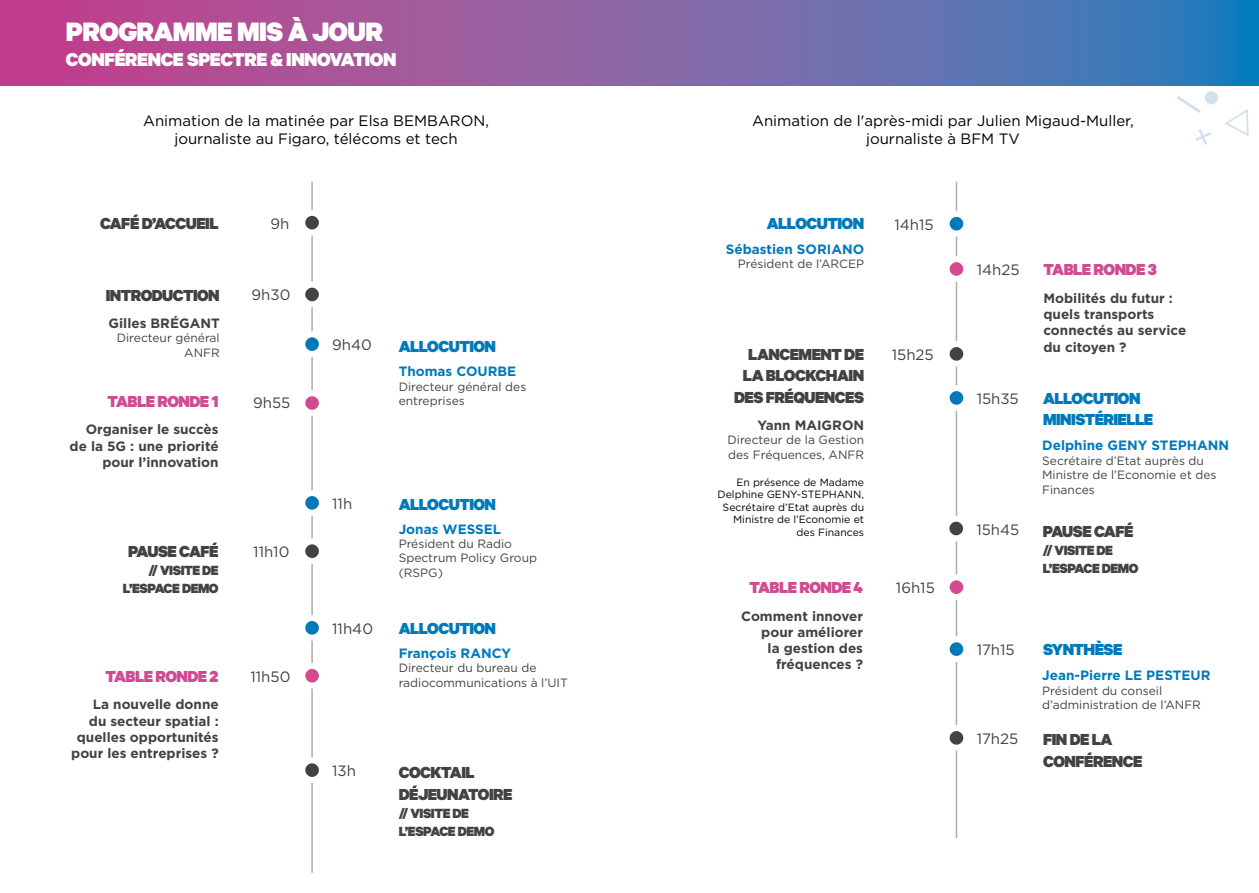
<style>
.page{position:relative;width:1259px;height:893px;background:#fff}
.page>*{position:absolute;margin:0;border:0;box-sizing:border-box;transform-origin:0 0}
.t1{font:900 30px "Calibre";letter-spacing:-.02em;color:#fff}
.t2{font:900 21px "Calibre";letter-spacing:-.02em;color:#fff}
.t3{font:900 18px/21.6px "Calibre";letter-spacing:-.03em;color:#424242}
.t4{font:900 18px/21.6px "Calibre";letter-spacing:-.03em;color:#0079ba}
.t5{font:900 18px "Calibre";letter-spacing:-.03em;color:#d04b92}
.t6{font:15px/18px "Gotham";color:#000;text-align:center}
.t7{font:15px "Gotham";color:#424242}
.t8{font:900 15px/18px "Calibre";letter-spacing:-.03em;color:#424242}
.t9{font:700 13.5px/16.2px "Gotham";color:#424242;text-align:right}
.t10{font:700 13.5px "Gotham";color:#0079ba}
.t11{font:12px/14.4px "Gotham";color:#424242}
.t12{font:10.5px/12.6px "Gotham";color:#000;text-align:right}
</style>
<div class="page">
<svg style="left:0;top:0;width:1259px;height:85px;background:#8162a4"></svg>
<hr style="left:311px;top:182px;width:2px;height:691px;background:#adadad">
<div style="left:302px;top:285px;width:20px;height:19px;background:#434343;border-radius:50%"></div>
<div style="left:299px;top:282px;width:26px;height:25px;border:6px solid #fff;border-radius:50%"></div>
<svg style="left:302px;top:334px;width:20px;height:20px"></svg>
<div style="left:299px;top:331px;width:26px;height:26px;border:6px solid #fff;border-radius:50%"></div>
<svg style="left:302px;top:493px;width:20px;height:20px"></svg>
<div style="left:299px;top:490px;width:26px;height:26px;border:6px solid #fff;border-radius:50%"></div>
<svg style="left:302px;top:618px;width:20px;height:20px"></svg>
<div style="left:299px;top:615px;width:26px;height:26px;border:6px solid #fff;border-radius:50%"></div>
<svg style="left:302px;top:393px;width:20px;height:20px"></svg>
<div style="left:299px;top:390px;width:26px;height:26px;border:6px solid #fff;border-radius:50%"></div>
<div style="left:302px;top:666px;width:20px;height:19px;background:#d34a91;border-radius:50%"></div>
<div style="left:299px;top:663px;width:26px;height:25px;border:6px solid #fff;border-radius:50%"></div>
<div style="left:302px;top:213px;width:20px;height:19px;background:#424242;border-radius:50%"></div>
<div style="left:299px;top:210px;width:26px;height:25px;border:6px solid #fff;border-radius:50%"></div>
<svg style="left:302px;top:541px;width:20px;height:20px"></svg>
<div style="left:299px;top:538px;width:26px;height:26px;border:6px solid #fff;border-radius:50%"></div>
<svg style="left:302px;top:760px;width:20px;height:20px"></svg>
<div style="left:299px;top:757px;width:26px;height:26px;border:6px solid #fff;border-radius:50%"></div>
<hr style="left:955px;top:182px;width:2px;height:656px;background:#adadad">
<div style="left:946px;top:259px;width:20px;height:20px;background:#d34a91;border-radius:50%"></div>
<div style="left:943px;top:256px;width:26px;height:26px;border:6px solid #fff;border-radius:50%"></div>
<svg style="left:946px;top:639px;width:20px;height:20px"></svg>
<div style="left:943px;top:636px;width:26px;height:26px;border:6px solid #fff;border-radius:50%"></div>
<svg style="left:946px;top:388px;width:20px;height:20px"></svg>
<div style="left:943px;top:385px;width:26px;height:26px;border:6px solid #fff;border-radius:50%"></div>
<svg style="left:946px;top:577px;width:20px;height:20px"></svg>
<div style="left:943px;top:574px;width:26px;height:26px;border:6px solid #fff;border-radius:50%"></div>
<svg style="left:946px;top:214px;width:20px;height:20px"></svg>
<div style="left:943px;top:211px;width:26px;height:26px;border:6px solid #fff;border-radius:50%"></div>
<svg style="left:946px;top:344px;width:20px;height:20px"></svg>
<div style="left:943px;top:341px;width:26px;height:26px;border:6px solid #fff;border-radius:50%"></div>
<svg style="left:946px;top:728px;width:20px;height:20px"></svg>
<div style="left:943px;top:725px;width:26px;height:26px;border:6px solid #fff;border-radius:50%"></div>
<div style="left:946px;top:519px;width:20px;height:19px;background:#424242;border-radius:50%"></div>
<div style="left:943px;top:516px;width:26px;height:25px;border:6px solid #fff;border-radius:50%"></div>
<svg style="left:1225px;top:109px;width:24px;height:27px"></svg>
<div style="left:1205px;top:91px;width:13px;height:13px;background:#d3e0ec;border-radius:50%"></div>
<svg style="left:1195px;top:129px;width:16px;height:16px"></svg>
<svg style="left:1177px;top:96px;width:24px;height:17px"></svg>
<h1 class="t1" style="left:66px;top:13px;width:318px">PROGRAMME MIS À JOUR</h1>
<h2 class="t2" style="left:66px;top:47px;width:332px">CONFÉRENCE SPECTRE &amp; INNOVATION</h2>
<p class="t6" style="left:143px;top:111px;width:347px">Animation de la matinée par Elsa BEMBARON, journaliste au Figaro, télécoms et tech</p>
<p class="t6" style="left:752px;top:111px;width:383px">Animation de l'après-midi par Julien Migaud-Muller, journaliste à BFM TV</p>
<h3 class="t3" style="left:100px;top:211px;width:120px">CAFÉ D’ACCUEIL</h3>
<p class="t7" style="left:270px;top:214px;width:20px">9h</p>
<h3 class="t4" style="left:767px;top:212px;width:99px">ALLOCUTION</h3>
<p class="t10" style="left:726px;top:240px;width:140px">Sébastien SORIANO</p>
<p class="t11" style="left:737px;top:256px;width:128px">Président de l’ARCEP</p>
<p class="t7" style="left:894px;top:215px;width:41px">14h15</p>
<p class="t7" style="left:976px;top:260px;width:44px">14h25</p>
<h3 class="t5" style="left:1043px;top:258px;width:115px">TABLE RONDE 3</h3>
<h3 class="t3" style="left:106px;top:284px;width:116px">INTRODUCTION</h3>
<p class="t9" style="left:109px;top:315px;width:113px">Gilles BRÉGANT</p>
<p class="t11" style="left:117px;top:331px;width:104px;text-align:right">Directeur général<br>ANFR</p>
<h3 class="t5" style="left:107px;top:390px;width:113px">TABLE RONDE 1</h3>
<p class="t9" style="left:70px;top:421px;width:151px">Organiser le succès de la 5G : une priorité pour l’innovation</p>
<h3 class="t3" style="left:128px;top:540px;width:92px">PAUSE CAFÉ</h3>
<p class="t8" style="left:123px;top:561px;width:97px;text-align:right">// VISITE DE<br>L’ESPACE DEMO</p>
<p class="t7" style="left:252px;top:285px;width:40px">9h30</p>
<p class="t7" style="left:253px;top:393px;width:39px">9h55</p>
<p class="t7" style="left:253px;top:542px;width:38px">11h10</p>
<p class="t7" style="left:332px;top:335px;width:41px">9h40</p>
<h3 class="t4" style="left:399px;top:335px;width:99px">ALLOCUTION</h3>
<p class="t10" style="left:399px;top:363px;width:119px">Thomas COURBE</p>
<p class="t11" style="left:399px;top:379px;width:129px">Directeur général des entreprises</p>
<p class="t7" style="left:332px;top:494px;width:21px">11h</p>
<h3 class="t4" style="left:399px;top:493px;width:99px">ALLOCUTION</h3>
<p class="t10" style="left:399px;top:520px;width:104px">Jonas WESSEL</p>
<p class="t11" style="left:399px;top:536px;width:140px">Président du Radio<br>Spectrum Policy Group (RSPG)</p>
<h3 class="t3" style="left:734px;top:343px;width:131px;text-align:right">LANCEMENT DE<br>LA BLOCKCHAIN<br>DES FRÉQUENCES</h3>
<p class="t9" style="left:757px;top:417px;width:108px">Yann MAIGRON</p>
<p class="t11" style="left:727px;top:433px;width:138px">Directeur de la Gestion des Fréquences, ANFR</p>
<p class="t12" style="left:717px;top:475px;width:148px">En présence de Madame<br>Delphine GENY-STEPHANN,<br>Secrétaire d’Etat auprès du<br>Ministre de l’Economie et des Finances</p>
<h3 class="t5" style="left:749px;top:576px;width:115px">TABLE RONDE 4</h3>
<p class="t7" style="left:892px;top:345px;width:43px">15h25</p>
<p class="t7" style="left:896px;top:578px;width:40px">16h15</p>
<p class="t7" style="left:976px;top:389px;width:44px">15h35</p>
<p class="t7" style="left:976px;top:520px;width:45px">15h45</p>
<p class="t9" style="left:1043px;top:290px;width:144px;text-align:left">Mobilités du futur : quels transports connectés au service du citoyen ?</p>
<h3 class="t4" style="left:1043px;top:387px;width:112px">ALLOCUTION<br>MINISTÉRIELLE</h3>
<p class="t10" style="left:1042px;top:437px;width:188px">Delphine GENY STEPHANN</p>
<p class="t11" style="left:1042px;top:453px;width:176px">Secrétaire d’Etat auprès du<br>Ministre de l’Economie et des<br>Finances</p>
<h3 class="t3" style="left:1042px;top:519px;width:92px">PAUSE CAFÉ</h3>
<p class="t8" style="left:1042px;top:540px;width:97px">// VISITE DE<br>L’ESPACE DEMO</p>
<h3 class="t5" style="left:105px;top:665px;width:115px">TABLE RONDE 2</h3>
<p class="t9" style="left:71px;top:696px;width:149px">La nouvelle donne<br>du secteur spatial : quelles opportunités pour les entreprises ?</p>
<p class="t7" style="left:250px;top:667px;width:41px">11h50</p>
<p class="t7" style="left:332px;top:619px;width:42px">11h40</p>
<h3 class="t4" style="left:399px;top:617px;width:99px">ALLOCUTION</h3>
<p class="t10" style="left:399px;top:644px;width:114px">François RANCY</p>
<p class="t11" style="left:399px;top:661px;width:171px">Directeur du bureau de radiocommunications à l’UIT</p>
<p class="t7" style="left:332px;top:761px;width:25px">13h</p>
<h3 class="t3" style="left:399px;top:761px;width:115px">COCKTAIL<br>DÉJEUNATOIRE</h3>
<p class="t8" style="left:399px;top:804px;width:97px">// VISITE DE<br>L’ESPACE DEMO</p>
<p class="t9" style="left:741px;top:608px;width:123px">Comment innover pour améliorer<br>la gestion des fréquences ?</p>
<p class="t7" style="left:976px;top:640px;width:40px">17h15</p>
<p class="t7" style="left:976px;top:729px;width:43px">17h25</p>
<h3 class="t4" style="left:1043px;top:638px;width:81px">SYNTHÈSE</h3>
<p class="t10" style="left:1042px;top:666px;width:170px">Jean-Pierre LE PESTEUR</p>
<p class="t11" style="left:1042px;top:683px;width:160px">Président du conseil d’administration de l’ANFR</p>
<h3 class="t3" style="left:1043px;top:728px;width:101px">FIN DE LA<br>CONFÉRENCE</h3>
</div>
